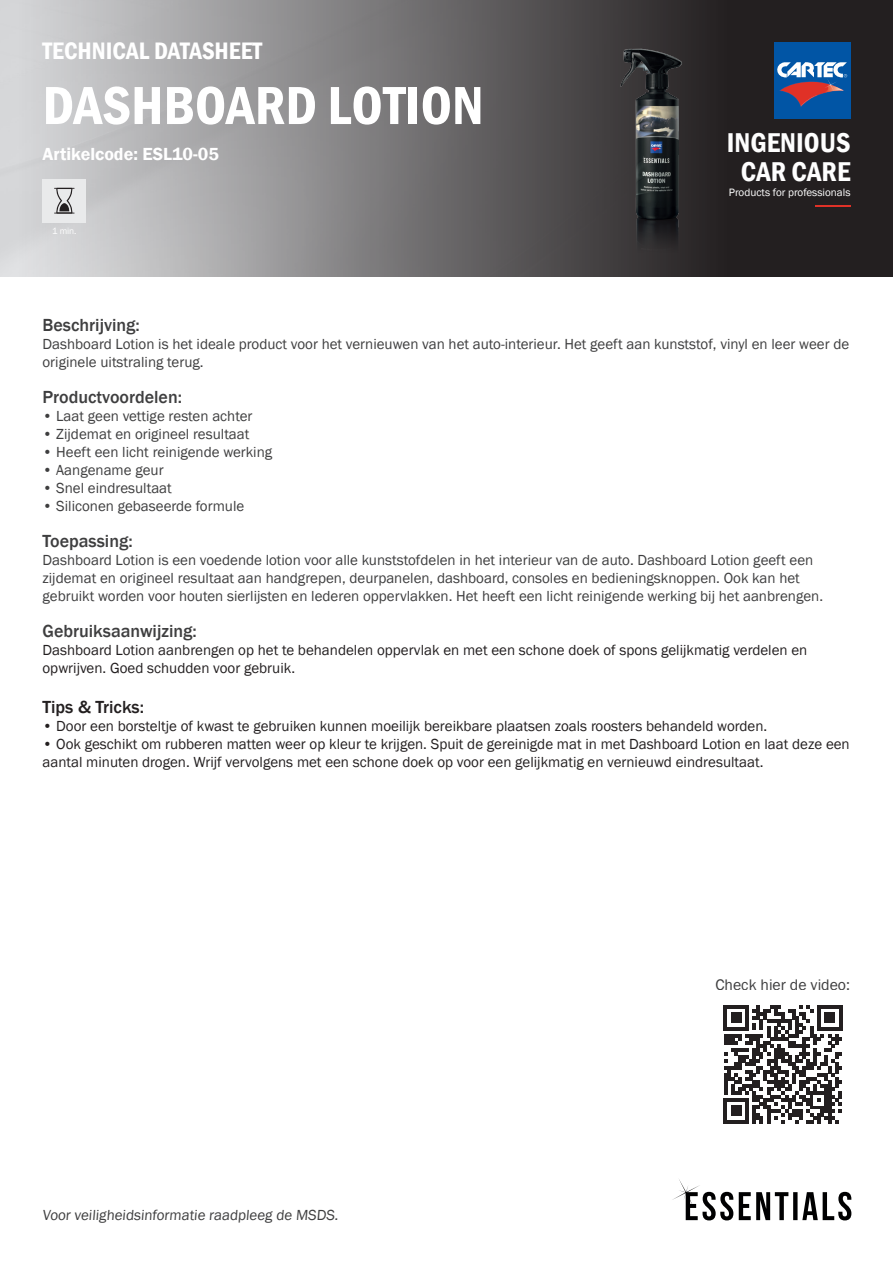
<style>
.page{position:relative;width:893px;height:1263px;background:#fff}
.page>*{position:absolute;margin:0;border:0;box-sizing:border-box;transform-origin:0 0}
.t1{font:600 condensed 55.5px "Franklin Gothic";color:#fff}
.t2{font:600 condensed 27.9px/29px "Franklin Gothic";color:#fff;text-align:center}
.t3{font:600 condensed 24.45px "Franklin Gothic";color:#fff}
.t4{font:500 18px "Franklin Gothic";color:#3e3e3f}
.t5{font:600 18px "Franklin Gothic";color:#fff}
.t6{font:500 18px "Franklin Gothic";color:#231f20}
.t7{font:15.75px "Franklin Gothic";color:#3e3e3f}
.t8{font:15px/18px "Franklin Gothic";color:#3e3e3f}
.t9{font:15px/18px "Franklin Gothic";color:#231f20}
.t10{font:10.95px "Franklin Gothic";color:#fff}
.t11{font:9.3px "Franklin Gothic";color:#fff}
</style>
<div class="page">
<svg style="left:672px;top:1179px;width:179px;height:41px"></svg>
<img style="left:0;top:0;width:893px;height:276px">
<img style="left:599px;top:33px;width:114px;height:223px">
<div style="left:43px;top:179px;width:43px;height:44px;background:#e9eaeb"></div>
<svg style="left:54px;top:188px;width:21px;height:26px"></svg>
<svg style="left:724px;top:1005px;width:118px;height:118px"></svg>
<h3 class="t3" style="left:43px;top:34px;width:221px">TECHNICAL DATASHEET</h3>
<h1 class="t1" style="left:43px;top:68px;width:443px">DASHBOARD LOTION</h1>
<p class="t5" style="left:43px;top:143px;width:178px">Artikelcode: ESL10-05</p>
<p class="t11" style="left:52px;top:225px;width:26px">1 min.</p>
<h2 class="t2" style="left:727px;top:128px;width:125px">INGENIOUS<br>CAR CARE</h2>
<p class="t10" style="left:729px;top:186px;width:123px">Products for professionals</p>
<p class="t4" style="left:43px;top:314px;width:99px">Beschrijving:</p>
<p class="t8" style="left:43px;top:335px;width:808px">Dashboard Lotion is het ideale product voor het vernieuwen van het auto-interieur. Het geeft aan kunststof, vinyl en leer weer de originele uitstraling terug.</p>
<p class="t4" style="left:43px;top:386px;width:141px">Productvoordelen:</p>
<p class="t8" style="left:43px;top:407px;width:211px">• Laat geen vettige resten achter</p>
<p class="t8" style="left:43px;top:425px;width:208px">• Zijdemat en origineel resultaat</p>
<p class="t8" style="left:43px;top:443px;width:231px">• Heeft een licht reinigende werking</p>
<p class="t8" style="left:43px;top:461px;width:123px">• Aangename geur</p>
<p class="t8" style="left:43px;top:479px;width:131px">• Snel eindresultaat</p>
<p class="t8" style="left:43px;top:497px;width:203px">• Siliconen gebaseerde formule</p>
<p class="t4" style="left:43px;top:530px;width:92px">Toepassing:</p>
<p class="t8" style="left:43px;top:551px;width:782px">Dashboard Lotion is een voedende lotion voor alle kunststofdelen in het interieur van de auto. Dashboard Lotion geeft een zijdemat en origineel resultaat aan handgrepen, deurpanelen, dashboard, consoles en bedieningsknoppen. Ook kan het gebruikt worden voor houten sierlijsten en lederen oppervlakken. Het heeft een licht reinigende werking bij het aanbrengen.</p>
<p class="t4" style="left:43px;top:620px;width:156px">Gebruiksaanwijzing:</p>
<p class="t9" style="left:43px;top:641px;width:766px">Dashboard Lotion aanbrengen op het te behandelen oppervlak en met een schone doek of spons gelijkmatig verdelen en opwrijven. Goed schudden voor gebruik.</p>
<p class="t6" style="left:43px;top:696px;width:103px">Tips &amp; Tricks:</p>
<p class="t9" style="left:43px;top:717px;width:726px">• Door een borsteltje of kwast te gebruiken kunnen moeilijk bereikbare plaatsen zoals roosters behandeld worden.</p>
<p class="t9" style="left:43px;top:735px;width:809px">• Ook geschikt om rubberen matten weer op kleur te krijgen. Spuit de gereinigde mat in met Dashboard Lotion en laat deze een aantal minuten drogen. Wrijf vervolgens met een schone doek op voor een gelijkmatig en vernieuwd eindresultaat.</p>
<p class="t8" style="left:43px;top:1207px;width:299px">Voor veiligheidsinformatie raadpleeg de MSDS.</p>
<p class="t7" style="left:715px;top:975px;width:136px">Check hier de video:</p>
</div>
